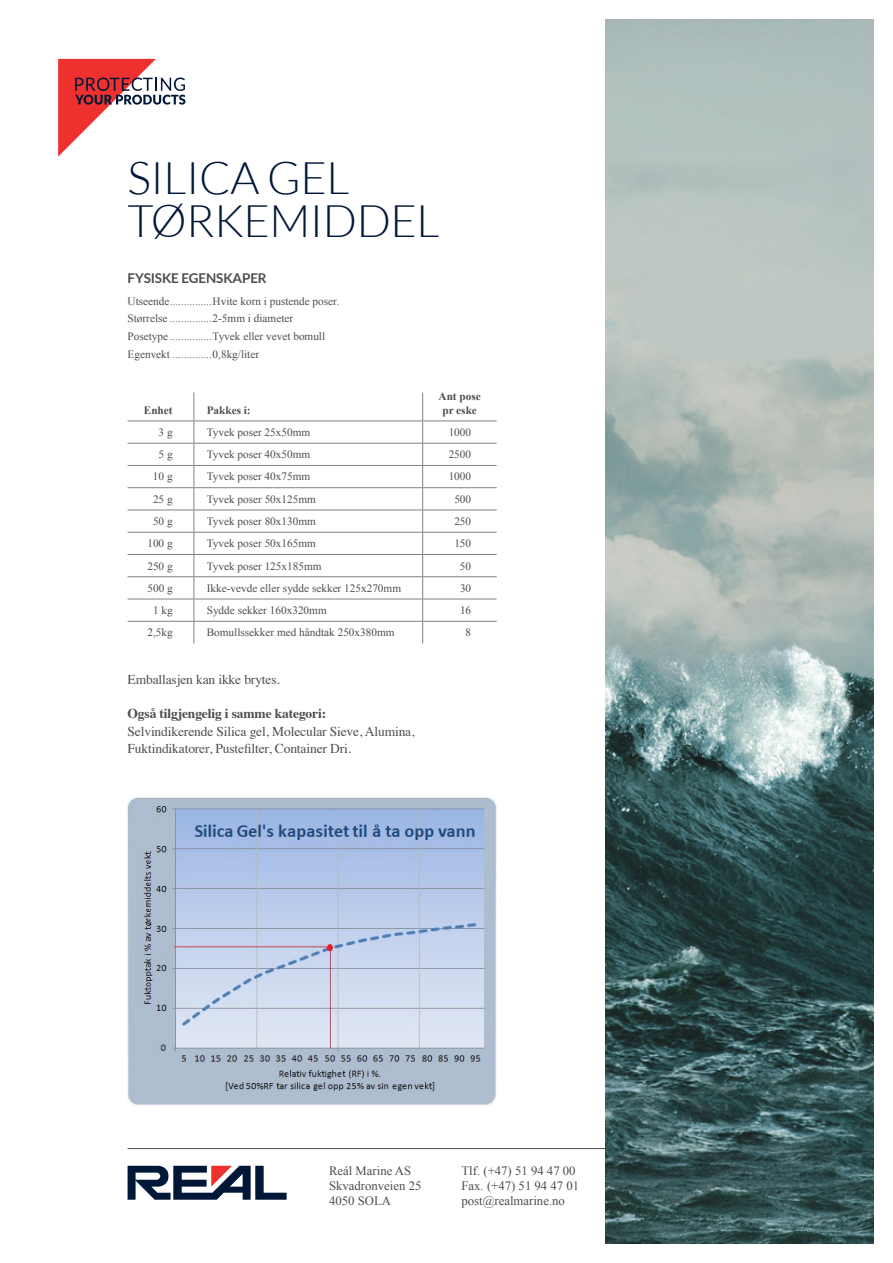
<style>
.page{position:relative;width:893px;height:1263px;background:#fff}
.page>*{position:absolute;margin:0;border:0;box-sizing:border-box;transform-origin:0 0}
.t1{font:300 45px/43.5px "Lato";letter-spacing:-.01em;color:#001738}
.t2{font:13.5px/17.2px "Times";letter-spacing:-.01em;color:#4d4d4f}
.t3{font:700 13.5px "Times";letter-spacing:-.01em;color:#4d4d4f}
.t4{font:700 13.5px "Lato";letter-spacing:-.01em;color:#4d4d4f}
.t5{font:12.75px/15px "Times New Roman";color:#4d4d4f}
.t6{font:11.25px/17.7px "Times New Roman";color:#4d4d4f}
.t7{font:700 11.25px/13.5px "Times New Roman";color:#4d4d4f;text-align:center}
</style>
<div class="page">
<svg style="left:58px;top:59px;width:127px;height:98px"></svg>
<svg style="left:128px;top:1166px;width:159px;height:34px"></svg>
<hr style="left:128px;top:1148px;width:637px;height:1px;background:#4d4d4f">
<img style="left:605px;top:20px;width:268px;height:1223px">
<img style="left:128px;top:798px;width:369px;height:308px">
<hr style="left:128px;top:421px;width:66px;height:1px;background:#808285">
<hr style="left:194px;top:421px;width:229px;height:1px;background:#808285">
<hr style="left:423px;top:421px;width:74px;height:1px;background:#808285">
<hr style="left:128px;top:443px;width:66px;height:1px;background:#808285">
<hr style="left:194px;top:443px;width:229px;height:1px;background:#808285">
<hr style="left:423px;top:443px;width:74px;height:1px;background:#808285">
<hr style="left:128px;top:465px;width:66px;height:1px;background:#808285">
<hr style="left:194px;top:465px;width:229px;height:1px;background:#808285">
<hr style="left:423px;top:465px;width:74px;height:1px;background:#808285">
<hr style="left:128px;top:487px;width:66px;height:1px;background:#808285">
<hr style="left:194px;top:487px;width:229px;height:1px;background:#808285">
<hr style="left:423px;top:487px;width:74px;height:1px;background:#808285">
<hr style="left:128px;top:510px;width:66px;height:1px;background:#808285">
<hr style="left:194px;top:510px;width:229px;height:1px;background:#808285">
<hr style="left:423px;top:510px;width:74px;height:1px;background:#808285">
<hr style="left:128px;top:532px;width:66px;height:1px;background:#808285">
<hr style="left:194px;top:532px;width:229px;height:1px;background:#808285">
<hr style="left:423px;top:532px;width:74px;height:1px;background:#808285">
<hr style="left:128px;top:554px;width:66px;height:1px;background:#808285">
<hr style="left:194px;top:554px;width:229px;height:1px;background:#808285">
<hr style="left:423px;top:554px;width:74px;height:1px;background:#808285">
<hr style="left:128px;top:576px;width:66px;height:1px;background:#808285">
<hr style="left:194px;top:576px;width:229px;height:1px;background:#808285">
<hr style="left:423px;top:576px;width:74px;height:1px;background:#808285">
<hr style="left:128px;top:599px;width:66px;height:1px;background:#808285">
<hr style="left:194px;top:599px;width:229px;height:1px;background:#808285">
<hr style="left:423px;top:599px;width:74px;height:1px;background:#808285">
<hr style="left:128px;top:621px;width:66px;height:1px;background:#808285">
<hr style="left:194px;top:621px;width:229px;height:1px;background:#808285">
<svg style="left:194px;top:393px;width:1px;height:250px"></svg>
<hr style="left:423px;top:621px;width:74px;height:1px;background:#808285">
<svg style="left:422px;top:393px;width:1px;height:250px"></svg>
<h1 class="t1" style="left:128px;top:156px;width:314px">SILICA GEL<br>TØRKEMIDDEL</h1>
<p class="t4" style="left:128px;top:270px;width:141px">FYSISKE EGENSKAPER</p>
<p class="t6" style="left:128px;top:292px;width:213px">Utseende...............Hvite korn i pustende poser.<br>Størrelse ...............2-5mm i diameter<br>Posetype ...............Tyvek eller vevet bomull Egenvekt ..............0,8kg/liter</p>
<p class="t7" style="left:144px;top:403px;width:30px">Enhet</p>
<p class="t7" style="left:207px;top:403px;width:46px">Pakkes i:</p>
<p class="t7" style="left:439px;top:389px;width:44px">Ant pose pr eske</p>
<p class="t6" style="left:159px;top:423px;width:16px">3 g</p>
<p class="t6" style="left:207px;top:423px;width:105px">Tyvek poser 25x50mm</p>
<p class="t6" style="left:449px;top:423px;width:24px">1000</p>
<p class="t6" style="left:159px;top:445px;width:16px">5 g</p>
<p class="t6" style="left:207px;top:445px;width:105px">Tyvek poser 40x50mm</p>
<p class="t6" style="left:449px;top:445px;width:24px">2500</p>
<p class="t6" style="left:153px;top:468px;width:21px">10 g</p>
<p class="t6" style="left:207px;top:468px;width:105px">Tyvek poser 40x75mm</p>
<p class="t6" style="left:449px;top:468px;width:24px">1000</p>
<p class="t6" style="left:153px;top:490px;width:21px">25 g</p>
<p class="t6" style="left:207px;top:490px;width:111px">Tyvek poser 50x125mm</p>
<p class="t6" style="left:454px;top:490px;width:18px">500</p>
<p class="t6" style="left:153px;top:512px;width:21px">50 g</p>
<p class="t6" style="left:207px;top:512px;width:111px">Tyvek poser 80x130mm</p>
<p class="t6" style="left:454px;top:512px;width:18px">250</p>
<p class="t6" style="left:147px;top:534px;width:27px">100 g</p>
<p class="t6" style="left:207px;top:534px;width:111px">Tyvek poser 50x165mm</p>
<p class="t6" style="left:454px;top:534px;width:18px">150</p>
<p class="t6" style="left:147px;top:557px;width:27px">250 g</p>
<p class="t6" style="left:207px;top:557px;width:116px">Tyvek poser 125x185mm</p>
<p class="t6" style="left:460px;top:557px;width:13px">50</p>
<p class="t6" style="left:147px;top:579px;width:27px">500 g</p>
<p class="t6" style="left:207px;top:579px;width:196px">Ikke-vevde eller sydde sekker 125x270mm</p>
<p class="t6" style="left:460px;top:579px;width:13px">30</p>
<p class="t6" style="left:153px;top:601px;width:21px">1 kg</p>
<p class="t6" style="left:207px;top:601px;width:121px">Sydde sekker 160x320mm</p>
<p class="t6" style="left:460px;top:601px;width:13px">16</p>
<p class="t6" style="left:147px;top:623px;width:27px">2,5kg</p>
<p class="t6" style="left:207px;top:623px;width:189px">Bomullssekker med håndtak 250x380mm</p>
<p class="t6" style="left:466px;top:623px;width:7px">8</p>
<p class="t2" style="left:128px;top:670px;width:154px">Emballasjen kan ikke brytes.</p>
<p class="t3" style="left:128px;top:701px;width:200px">Også tilgjengelig i samme kategori:</p>
<p class="t2" style="left:128px;top:721px;width:288px">Selvindikerende Silica gel, Molecular Sieve, Alumina,<br>Fuktindikatorer, Pustefilter, Container Dri.</p>
<p class="t5" style="left:329px;top:1162px;width:94px">Reál Marine AS<br>Skvadronveien 25<br>4050 SOLA</p>
<p class="t5" style="left:461px;top:1163px;width:119px">Tlf. (+47) 51 94 47 00<br>Fax. (+47) 51 94 47 01 post@realmarine.no</p>
</div>
